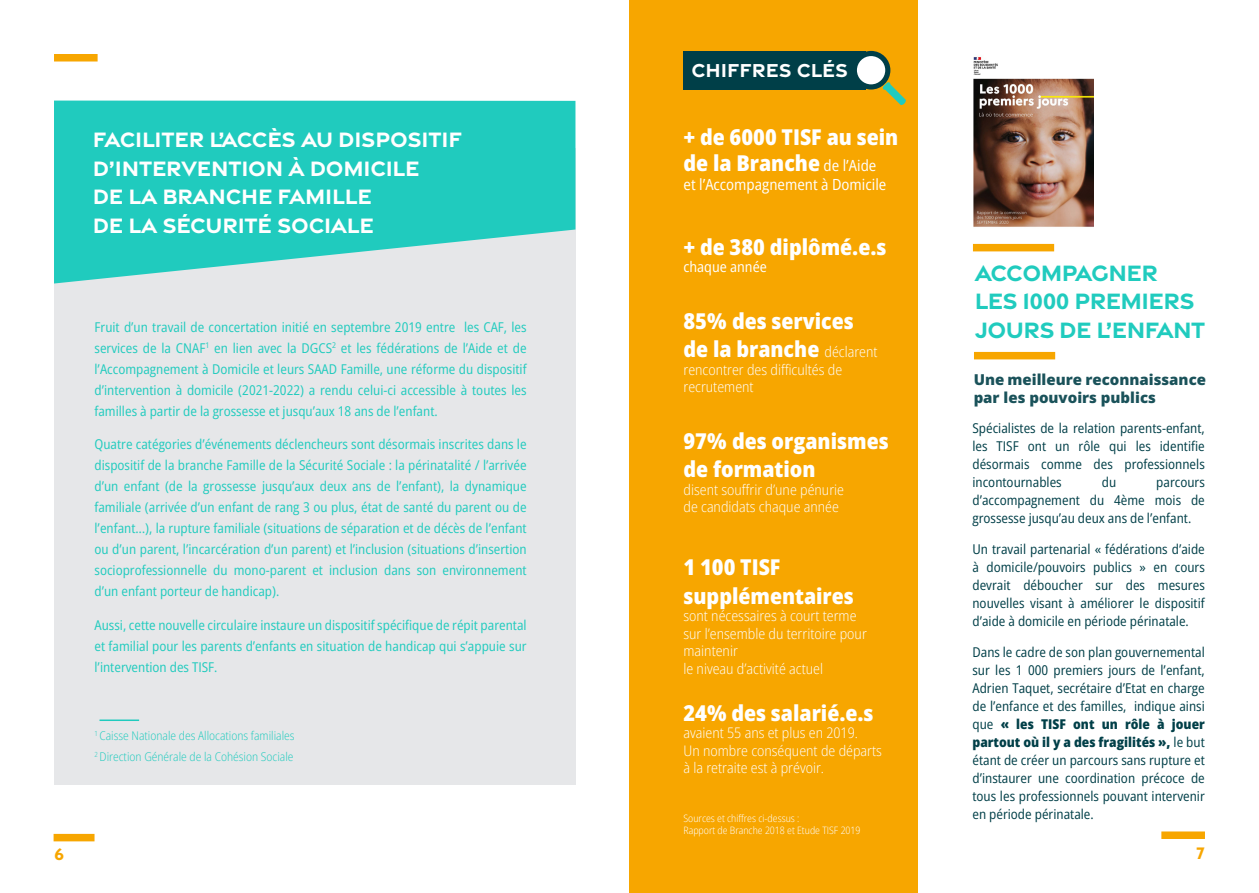
<style>
.page{position:relative;width:1259px;height:893px;background:#fff}
.page>*{position:absolute;margin:0;border:0;box-sizing:border-box;transform-origin:0 0}
.t1{font:700 24px/28.8px "Gravesend Sans";letter-spacing:-.025em;color:#20cbbe}
.t2{font:700 22.5px "Gravesend Sans";letter-spacing:-.01em;color:#fff}
.t3{font:800 semi-condensed 21.9px/26.2px "Open Sans";color:#fff}
.t4{font:700 20.25px "Gravesend Sans";color:#fff}
.t5{font:700 18px "Gravesend Sans";color:#f7a600}
.t6{font:semi-condensed 15.45px "Open Sans";color:#fff}
.t7{font:800 15px/18px "Open Sans";color:#1a525a}
.t8{font:300 semi-condensed 14.55px/17.4px "Open Sans";color:#fff}
.t9{font:semi-condensed 14.55px "Open Sans";color:#fff}
.t10{font:semi-condensed 13.5px/21px "Open Sans";color:#20cbbe;text-align:justify}
.t11{font:semi-condensed 13.5px/18px "Open Sans";color:#003f48;text-align:justify}
.t12{font:300 semi-condensed 12px "Open Sans";color:#20cbbe}
.t13{font:300 semi-condensed 10.2px "Open Sans";color:#fff}
.s1{font-weight:400;font-size:15.45px}
.s2{font-weight:300;font-size:14.55px}
.s3{font-weight:800}
</style>
<div class="page">
<div style="left:1161px;top:831px;width:44px;height:8px;background:#f7a600"></div>
<div style="left:54px;top:834px;width:40px;height:7px;background:#f7a600"></div>
<div style="left:54px;top:148px;width:521px;height:637px;background:#e6e7e9"></div>
<svg style="left:54px;top:101px;width:521px;height:183px;background:#3dcfc4"></svg>
<hr style="left:99px;top:719px;width:40px;height:2px;background:#20cbbe">
<div style="left:54px;top:54px;width:44px;height:8px;background:#f7a600"></div>
<div style="left:629px;top:0;width:289px;height:893px;background:#f7a600"></div>
<img style="left:973px;top:57px;width:120px;height:170px">
<div style="left:974px;top:352px;width:81px;height:7px;background:#f7a600"></div>
<div style="left:973px;top:244px;width:81px;height:7px;background:#f7a600"></div>
<div style="left:684px;top:51px;width:182px;height:38px;background:#003f48"></div>
<div style="left:851px;top:51px;width:39px;height:39px;background:#003f48;border-radius:50%"></div>
<div style="left:857px;top:56px;width:28px;height:28px;background:#fff;border-radius:50%"></div>
<svg style="left:882px;top:82px;width:24px;height:23px"></svg>
<p class="t2" style="left:93px;top:125px;width:371px">FACILITER L’ACCÈS AU DISPOSITIF</p>
<p class="t2" style="left:93px;top:153px;width:328px">D’INTERVENTION À DOMICILE</p>
<p class="t2" style="left:93px;top:182px;width:280px">DE LA BRANCHE FAMILLE</p>
<p class="t2" style="left:93px;top:210px;width:283px">DE LA SÉCURITÉ SOCIALE</p>
<p class="t10" style="left:94px;top:316px;width:434px">Fruit d’un travail de concertation initié en septembre 2019 entre les CAF, les services de la CNAF<sup>1</sup> en lien avec la DGCS<sup>2</sup> et les fédérations de l’Aide et de l’Accompagnement à Domicile et leurs SAAD Famille, une réforme du dispositif d’intervention à domicile (2021-2022) a rendu celui-ci accessible à toutes les familles à partir de la grossesse et jusqu’aux 18 ans de l’enfant.</p>
<p class="t10" style="left:94px;top:434px;width:434px">Quatre catégories d’événements déclencheurs sont désormais inscrites dans le dispositif de la branche Famille de la Sécurité Sociale : la périnatalité / l’arrivée d’un enfant (de la grossesse jusqu’aux deux ans de l’enfant), la dynamique familiale (arrivée d’un enfant de rang 3 ou plus, état de santé du parent ou de l’enfant…), la rupture familiale (situations de séparation et de décès de l’enfant ou d’un parent, l’incarcération d’un parent) et l’inclusion (situations d’insertion socioprofessionnelle du mono-parent et inclusion dans son environnement d’un enfant porteur de handicap).</p>
<p class="t10" style="left:94px;top:614px;width:433px">Aussi, cette nouvelle circulaire instaure un dispositif spécifique de répit parental et familial pour les parents d’enfants en situation de handicap qui s’appuie sur l’intervention des TISF.</p>
<p class="t12" style="left:94px;top:727px;width:201px"><sup>1</sup> Caisse Nationale des Allocations familiales</p>
<p class="t12" style="left:94px;top:748px;width:200px"><sup>2</sup> Direction Générale de la Cohésion Sociale</p>
<p class="t4" style="left:691px;top:57px;width:158px">CHIFFRES CLÉS</p>
<p class="t3" style="left:683px;top:123px;width:216px">+ de 6000 TISF au sein de la Branche <span class="s1">de l’Aide</span></p>
<p class="t6" style="left:683px;top:173px;width:204px">et l’Accompagnement à Domicile</p>
<p class="t3" style="left:683px;top:233px;width:204px">+ de 380 diplômé.e.s</p>
<p class="t9" style="left:683px;top:257px;width:85px">chaque année</p>
<p class="t3" style="left:683px;top:307px;width:172px">85% des services</p>
<p class="t3" style="left:683px;top:336px;width:196px">de la branche <span class="s2">déclarent</span></p>
<p class="t8" style="left:683px;top:360px;width:160px">rencontrer des difficultés de recrutement</p>
<p class="t3" style="left:683px;top:427px;width:207px">97% des organismes</p>
<p class="t3" style="left:683px;top:456px;width:134px">de formation</p>
<p class="t8" style="left:683px;top:480px;width:162px">disent souffrir d’une pénurie</p>
<p class="t8" style="left:683px;top:498px;width:157px">de candidats chaque année</p>
<p class="t3" style="left:683px;top:552px;width:172px;line-height:28.5px">1 100 TISF supplémentaires</p>
<p class="t8" style="left:683px;top:607px;width:185px">sont nécessaires à court terme sur l’ensemble du territoire pour maintenir</p>
<p class="t8" style="left:683px;top:659px;width:141px">le niveau d’activité actuel</p>
<p class="t3" style="left:683px;top:699px;width:192px">24% des salarié.e.s</p>
<p class="t8" style="left:683px;top:724px;width:176px">avaient 55 ans et plus en 2019.</p>
<p class="t8" style="left:683px;top:741px;width:200px">Un nombre conséquent de départs</p>
<p class="t8" style="left:683px;top:759px;width:142px">à la retraite est à prévoir.</p>
<p class="t13" style="left:683px;top:811px;width:117px">Sources et chiffres ci-dessus :</p>
<p class="t13" style="left:683px;top:824px;width:179px">Rapport de Branche 2018 et Etude TISF 2019</p>
<p class="t1" style="left:974px;top:257px;width:185px">ACCOMPAGNER</p>
<p class="t1" style="left:974px;top:286px;width:232px">LES 1000 PREMIERS<br>JOURS DE L’ENFANT</p>
<p class="t7" style="left:973px;top:370px;width:234px">Une meilleure reconnaissance par les pouvoirs publics</p>
<p class="t11" style="left:972px;top:419px;width:234px">Spécialistes de la relation parents-enfant, les TISF ont un rôle qui les identifie désormais comme des professionnels incontournables</p>
<p class="t11" style="left:1101px;top:473px;width:16px">du</p>
<p class="t11" style="left:972px;top:473px;width:234px;text-indent:184px">parcours d’accompagnement du 4ème mois de grossesse jusqu’au deux ans de l’enfant.</p>
<p class="t11" style="left:972px;top:540px;width:234px">Un travail partenarial « fédérations d’aide à domicile/pouvoirs publics » en cours devrait déboucher sur des mesures nouvelles visant à améliorer le dispositif d’aide à domicile en période périnatale.</p>
<p class="t11" style="left:972px;top:643px;width:234px">Dans le cadre de son plan gouvernemental sur les 1 000 premiers jours de l’enfant, Adrien Taquet, secrétaire d’Etat en charge de l’enfance et des familles, indique ainsi que <span class="s3">« les TISF ont un rôle à jouer partout où il y a des fragilités »,</span> le but étant de créer un parcours sans rupture et d’instaurer une coordination précoce de tous les professionnels pouvant intervenir en période périnatale.</p>
<h3 class="t5" style="left:54px;top:842px;width:12px">6</h3>
<h3 class="t5" style="left:1196px;top:841px;width:10px">7</h3>
</div>
